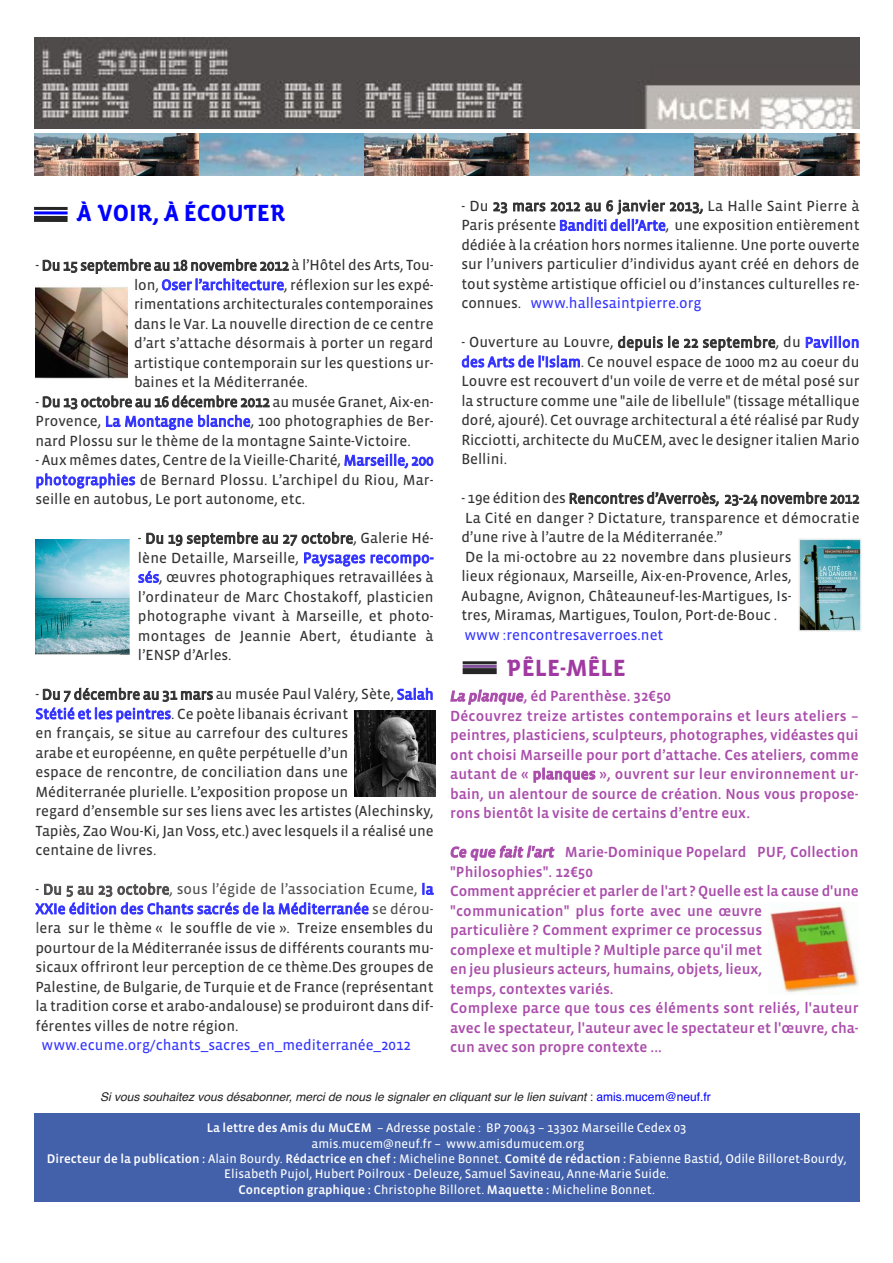
<style>
.page{position:relative;width:893px;height:1263px;background:#fff}
.page>*{position:absolute;margin:0;border:0;box-sizing:border-box;transform-origin:0 0}
.t1{font:700 24px "Vista Sans Alt";color:#00f}
.t2{font:700 24px "Vista Sans Alt";color:#a139a2}
.t3{font:15px/19.5px "Vista Sans Reg";color:#333;text-align:justify}
.t4{font:15px/19.5px "Vista Sans Med";color:#aa4dab}
.t5{font:15px "Vista Sans Reg";color:#33f}
.t6{font:12.75px/15.3px "Vista Sans Reg";color:#fff;text-align:center}
.t7{font:italic 12px "Helvetica";color:#232122}
.s1{color:#33f}
.s2{color:#4f4d4e}
.s3{font-style:italic}
.s4{font-style:normal}
.s5{font-style:normal;color:#00f}
.s6{font-family:"Vista Sans Med"}
</style>
<div class="page">
<img style="left:34px;top:133px;width:165px;height:43px">
<svg style="left:199px;top:133px;width:165px;height:43px;background:#80abc4"></svg>
<img style="left:364px;top:133px;width:165px;height:43px">
<svg style="left:529px;top:133px;width:165px;height:43px;background:#80abc4"></svg>
<img style="left:694px;top:133px;width:165px;height:43px">
<img style="left:34px;top:38px;width:825px;height:90px">
<div style="left:34px;top:216px;width:34px;height:6px;background:#272627"></div>
<hr style="left:34px;top:211px;width:34px;height:3px;background:#00f">
<hr style="left:34px;top:207px;width:34px;height:3px;background:#272627">
<div style="left:34px;top:1113px;width:825px;height:88px;background:#4361aa"></div>
<img style="left:36px;top:539px;width:93px;height:115px">
<div style="left:34px;top:286px;width:100px;height:95px;background:linear-gradient(to bottom,#fff,#fff)"></div>
<img style="left:36px;top:286px;width:92px;height:95px">
<img style="left:354px;top:711px;width:82px;height:85px">
<div style="left:462px;top:668px;width:34px;height:6px;background:#272627"></div>
<hr style="left:462px;top:665px;width:34px;height:3px;background:#824f9b">
<hr style="left:462px;top:661px;width:34px;height:3px;background:#272627">
<img style="left:768px;top:902px;width:90px;height:91px">
<img style="left:798px;top:539px;width:63px;height:93px">
<h1 class="t1" style="left:77px;top:200px;width:210px">À VOIR, À ÉCOUTER</h1>
<p class="t3" style="left:134px;top:256px;width:301px;text-indent:-99px">- Du 15 septembre au 18 novembre 2012 à l’Hôtel des Arts, Tou&shy;lon, <span class="s1">Oser l’architecture</span>, réflexion sur les expé&shy;rimentations architecturales contemporaines dans le Var. La nouvelle direction de ce centre d’art s’attache désormais à porter un regard artistique contemporain sur les questions ur&shy;baines et la Méditerranée.</p>
<p class="t3" style="left:35px;top:392px;width:400px">- Du 13 octobre au 16 décembre 2012 au musée Granet, Aix-en-Provence, <span class="s1">La Montagne blanche</span>, 100 photographies de Ber&shy;nard Plossu sur le thème de la montagne Sainte-Victoire.</p>
<p class="t3" style="left:35px;top:451px;width:399px">- Aux mêmes dates, Centre de la Vieille-Charité, <span class="s1">Marseille, 200 photographies</span> de Bernard Plossu. L’archipel du Riou, Mar&shy;seille en autobus, Le port autonome, etc.</p>
<p class="t3" style="left:138px;top:529px;width:297px">- Du 19 septembre au 27 octobre, Galerie Hé&shy;lène Detaille, Marseille, <span class="s1">Paysages recompo&shy;sés</span>, œuvres photographiques retravaillées à l’ordinateur de Marc Chostakoff, plasticien photographe vivant à Marseille, et photo&shy;montages de Jeannie Abert, étudiante à l’ENSP d’Arles.</p>
<p class="t3" style="left:35px;top:685px;width:399px;text-align:left">- Du 7 décembre au 31 mars au musée Paul Valéry, Sète, <span class="s1">Salah Stétié et les peintres</span>. Ce poète libanais écrivant<br>en français, se situe au carrefour des cultures<br>arabe et européenne, en quête perpétuelle d’un<br>espace de rencontre, de conciliation dans une Méditerranée plurielle. L’exposition propose un<br>regard d’ensemble sur ses liens avec les artistes (Alechinsky, Tapiès, Zao Wou-Ki, Jan Voss, etc.) avec lesquels il a réalisé une centaine de livres.</p>
<p class="t3" style="left:35px;top:880px;width:400px">- <span class="s2">Du 5 au 23 octobre, sous l’égide de l’association Ecume,</span> <span class="s1">la XXIe édition des Chants sacrés de la Méditerranée</span> <span class="s2">se dérou&shy;l</span>era sur le thème « le souffle de vie ». Treize ensembles du pourtour de la Méditerranée issus de différents courants mu&shy;sicaux offriront leur perception de ce thème.Des groupes de Palestine, de Bulgarie, de Turquie et de France (représentant la tradition corse et arabo-andalouse) se produiront dans dif&shy;férentes villes de notre région.</p>
<p class="t5" style="left:41px;top:1038px;width:371px">www.ecume.org/chants_sacres_en_mediterranée_2012</p>
<p class="t3" style="left:461px;top:196px;width:400px">- Du 23 mars 2012 au 6 janvier 2013, La Halle Saint Pierre à Paris présente <span class="s1">Banditi dell’Arte</span>, une exposition entièrement dédiée à la création hors normes italienne. Une porte ouverte sur l’univers particulier d’individus ayant créé en dehors de tout système artistique officiel ou d’instances culturelles re&shy;connues. <span class="s1">www.hallesaintpierre.org</span></p>
<p class="t3" style="left:461px;top:333px;width:400px">- Ouverture au Louvre, depuis le 22 septembre, du <span class="s1">Pavillon des Arts de l'Islam</span>. Ce nouvel espace de 1000 m2 au coeur du Louvre est recouvert d'un voile de verre et de métal posé sur la structure comme une "aile de libellule" (tissage métallique doré, ajouré). Cet ouvrage architectural a été réalisé par Rudy Ricciotti, architecte du MuCEM, avec le designer italien Mario Bellini.</p>
<p class="t3" style="left:461px;top:489px;width:399px;text-align:left">- 19e édition des Rencontres d’Averroès, 23-24 novembre 2012<br>La Cité en danger ? Dictature, transparence et démocratie d’une rive à l’autre de la Méditerranée.”<br>De la mi-octobre au 22 novembre dans plusieurs<br>lieux régionaux, Marseille, Aix-en-Provence, Arles,<br>Aubagne, Avignon, Châteauneuf-les-Martigues, Is-<br>tres, Miramas, Martigues, Toulon, Port-de-Bouc .</p>
<p class="t5" style="left:464px;top:627px;width:201px">www :rencontresaverroes.net</p>
<h1 class="t2" style="left:506px;top:656px;width:121px">PÊLE-MÊLE</h1>
<p class="t4" style="left:450px;top:687px;width:410px"><span class="s3">La planque</span>, éd Parenthèse. 32€50<br>Découvrez treize artistes contemporains et leurs ateliers – peintres, plasticiens, sculpteurs, photographes, vidéastes qui ont choisi Marseille pour port d’attache. Ces ateliers, comme autant de « planques », ouvrent sur leur environnement ur&shy;bain, un alentour de source de création. Nous vous propose&shy;rons bientôt la visite de certains d’entre eux.</p>
<p class="t4" style="left:450px;top:843px;width:410px"><span class="s3">Ce que fait l'art</span> Marie-Dominique Popelard PUF, Collection "Philosophies". 12€50<br>Comment apprécier et parler de l'art ? Quelle est la cause d'une "communication" plus forte avec une œuvre<br>particulière ? Comment exprimer ce processus<br>complexe et multiple ? Multiple parce qu'il met<br>en jeu plusieurs acteurs, humains, objets, lieux,<br>temps, contextes variés.<br>Complexe parce que tous ces éléments sont reliés, l'auteur avec le spectateur, l'auteur avec le spectateur et l'œuvre, cha&shy;cun avec son propre contexte ...</p>
<p class="t7" style="left:100px;top:1091px;width:612px">Si vous souhaitez vous désabonner, merci de nous le signaler en cliquant sur le lien suivant <span class="s4">:</span> <span class="s5">amis.mucem@neuf.fr</span></p>
<p class="t6" style="left:47px;top:1121px;width:801px"><span class="s6">La lettre des Amis du MuCEM</span> – Adresse postale : BP 70043 – 13302 Marseille Cedex 03<br>amis.mucem@neuf.fr – www.amisdumucem.org<br><span class="s6">Directeur de la publication :</span> Alain Bourdy. <span class="s6">Rédactrice en chef :</span> Micheline Bonnet. <span class="s6">Comité de rédaction :</span> Fabienne Bastid, Odile Billoret-Bourdy, Elisabeth Pujol, Hubert Poilroux - Deleuze, Samuel Savineau, Anne-Marie Suide.<br><span class="s6">Conception graphique :</span> Christophe Billoret. <span class="s6">Maquette :</span> Micheline Bonnet.</p>
</div>
